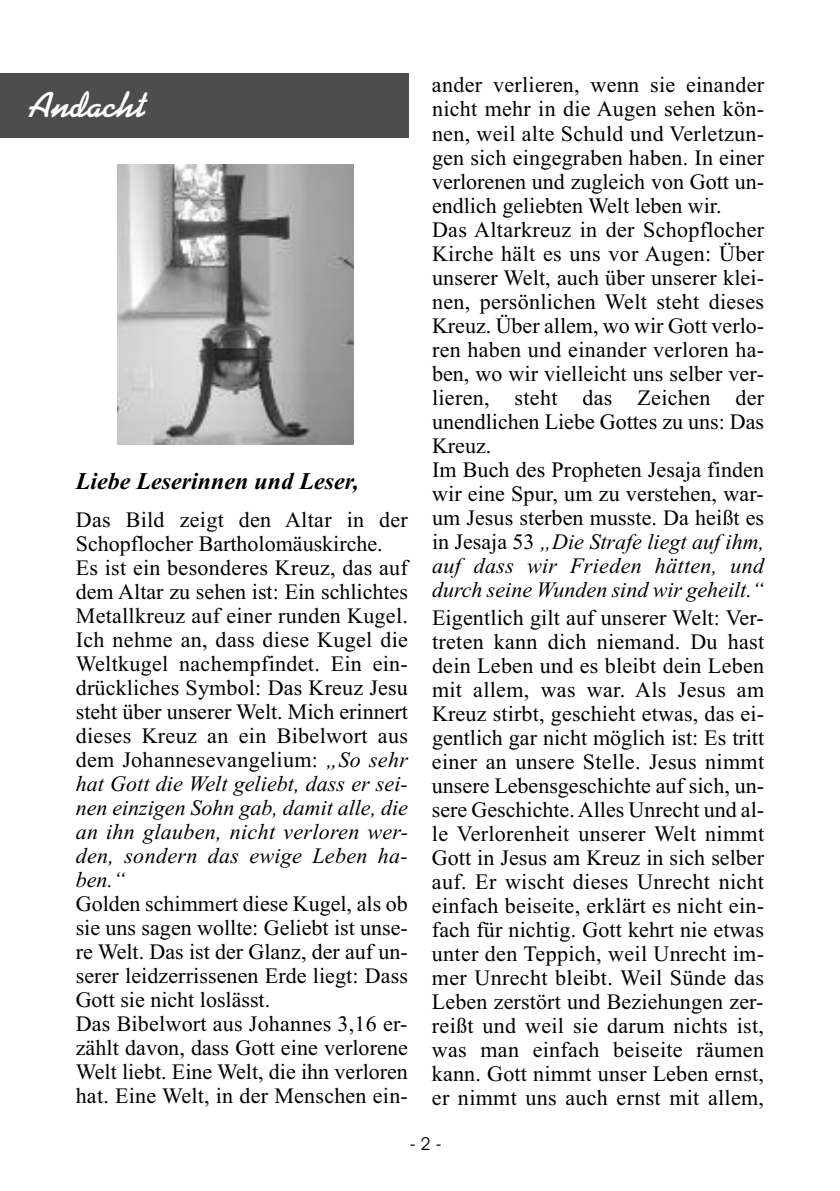
<style>
.page{position:relative;width:840px;height:1191px;background:#fff}
.page>*{position:absolute;margin:0;border:0;box-sizing:border-box;transform-origin:0 0}
.t1{font:700 36px "Kaufmann BT";color:#fff}
.t2{font:italic 700 24px "Times New Roman";color:#000}
.t3{font:22px/24px "Times New Roman";letter-spacing:.01em;color:#000}
.t4{font:18px "Avant Garde IT Cby BT";color:#000}
.s1{font-style:italic}
</style>
<div class="page">
<div style="left:0;top:74px;width:408px;height:64px;background:#4d4d4d"></div>
<img style="left:118px;top:165px;width:235px;height:280px">
<h1 class="t1" style="left:29px;top:84px;width:118px">Andacht</h1>
<p class="t2" style="left:76px;top:466px;width:284px">Liebe Leserinnen und Leser,</p>
<p class="t3" style="left:76px;top:507px;width:334px">Das Bild zeigt den Altar in der Schopflocher Bartholomäuskirche.<br>Es ist ein besonderes Kreuz, das auf dem Altar zu sehen ist: Ein schlichtes Metallkreuz auf einer runden Kugel.<br>Ich nehme an, dass diese Kugel die Weltkugel nachempfindet. Ein ein&shy;drückliches Symbol: Das Kreuz Jesu steht über unserer Welt. Mich erinnert dieses Kreuz an ein Bibelwort aus dem Johannesevangelium: <span class="s1">„So sehr hat Gott die Welt geliebt, dass er sei&shy;nen einzigen Sohn gab, damit alle, die an ihn glauben, nicht verloren wer&shy;den, sondern das ewige Leben ha&shy;ben.“</span></p>
<p class="t3" style="left:76px;top:891px;width:333px">Golden schimmert diese Kugel, als ob sie uns sagen wollte: Geliebt ist unse&shy;re Welt. Das ist der Glanz, der auf un&shy;serer leidzerrissenen Erde liegt: Dass Gott sie nicht loslässt.<br>Das Bibelwort aus Johannes 3,16 er&shy;zählt davon, dass Gott eine verlorene Welt liebt. Eine Welt, die ihn verloren hat. Eine Welt, in der Menschen ein-</p>
<p class="t3" style="left:432px;top:73px;width:333px">ander verlieren, wenn sie einander nicht mehr in die Augen sehen kön&shy;nen, weil alte Schuld und Verletzun&shy;gen sich eingegraben haben. In einer verlorenen und zugleich von Gott un&shy;endlich geliebten Welt leben wir.<br>Das Altarkreuz in der Schopflocher Kirche hält es uns vor Augen: Über unserer Welt, auch über unserer klei&shy;nen, persönlichen Welt steht dieses Kreuz. Über allem, wo wir Gott verlo&shy;ren haben und einander verloren ha&shy;ben, wo wir vielleicht uns selber ver&shy;lieren, steht das Zeichen der unendlichen Liebe Gottes zu uns: Das Kreuz.<br>Im Buch des Propheten Jesaja finden wir eine Spur, um zu verstehen, war&shy;um Jesus sterben musste. Da heißt es in Jesaja 53 <span class="s1">„Die Strafe liegt auf ihm, auf dass wir Frieden hätten, und durch seine Wunden sind wir geheilt.“</span></p>
<p class="t3" style="left:431px;top:605px;width:333px;text-align:justify">Eigentlich gilt auf unserer Welt: Ver&shy;treten kann dich niemand. Du hast dein Leben und es bleibt dein Leben mit allem, was war. Als Jesus am Kreuz stirbt, geschieht etwas, das ei&shy;gentlich gar nicht möglich ist: Es tritt einer an unsere Stelle. Jesus nimmt unsere Lebensgeschichte auf sich, un&shy;sere Geschichte.Alles Unrecht und al&shy;le Verlorenheit unserer Welt nimmt Gott in Jesus am Kreuz in sich selber auf. Er wischt dieses Unrecht nicht einfach beiseite, erklärt es nicht ein&shy;fach für nichtig. Gott kehrt nie etwas unter den Teppich, weil Unrecht im&shy;mer Unrecht bleibt. Weil Sünde das Leben zerstört und Beziehungen zer&shy;reißt und weil sie darum nichts ist, was man einfach beiseite räumen kann. Gott nimmt unser Leben ernst, er nimmt uns auch ernst mit allem,</p>
<p class="t4" style="left:409px;top:1133px;width:33px">-2-</p>
</div>
